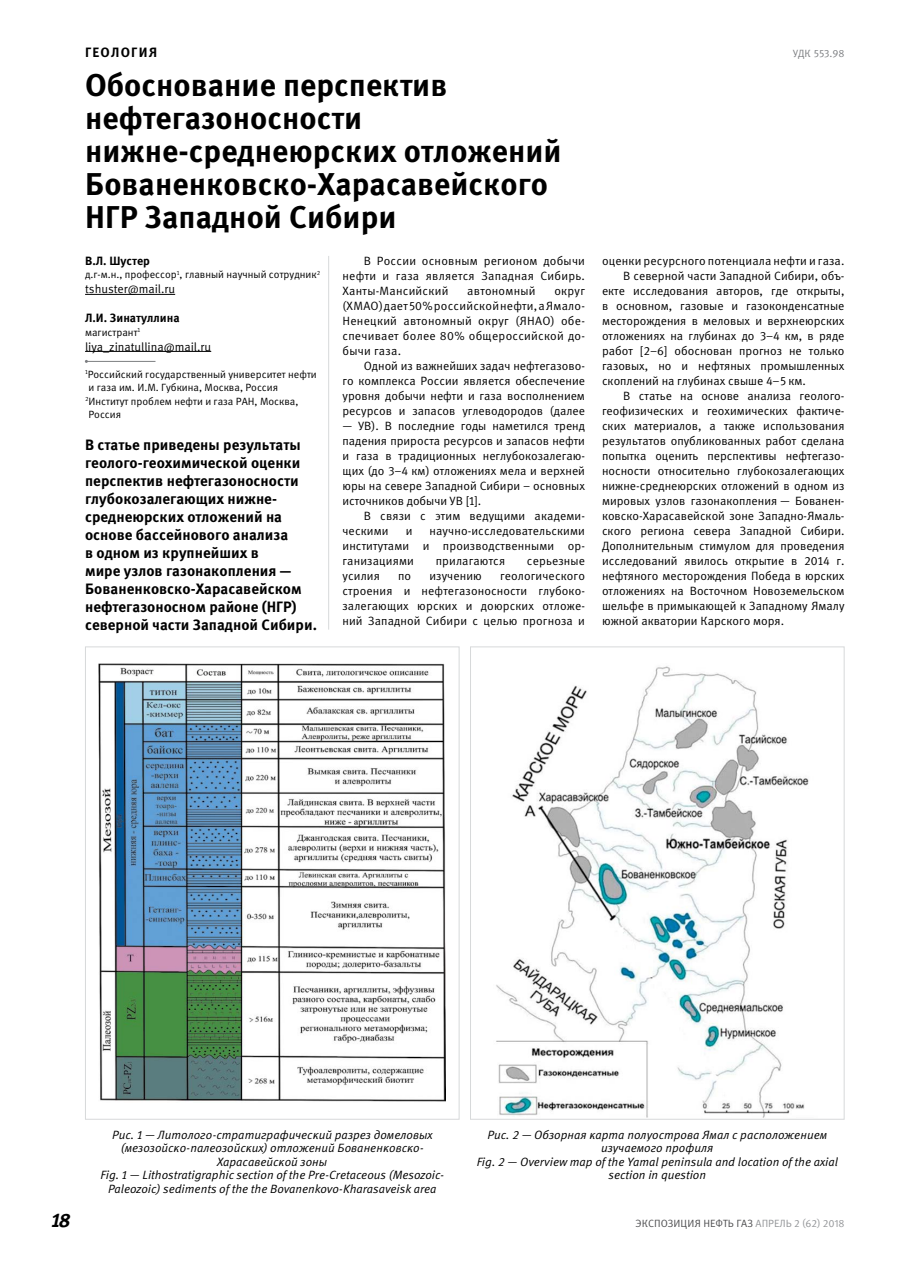
<style>
.page{position:relative;width:919px;height:1272px;background:#fff}
.page>*{position:absolute;margin:0;border:0;box-sizing:border-box;transform-origin:0 0}
.t1{font:700 31.5px/33px "Meta Pro";color:#000}
.t2{font:italic 700 19.5px "Meta Pro";color:#000}
.t3{font:700 15px/18px "Meta Pro";color:#000}
.t4{font:700 13.5px "Meta Pro";color:#000}
.t5{font:12px/15px "Meta Pro";color:#000;text-align:justify}
.t6{font:italic 12px/13.5px "Meta Pro";color:#000;text-align:center}
.t7{font:700 12px "Meta Pro";color:#000}
.t8{font:12px "Meta Pro";letter-spacing:.02em;color:#000}
.t9{font:10.5px "Meta Pro";color:#000}
.t10{font:10.5px "Meta Pro";color:#4d4d4f}
.t11{font:10.5px "Meta Pro";color:#7c7e81}
.s1{color:#939598}
</style>
<div class="page">
<hr style="left:85px;top:294px;width:90px;height:1px;background:#000">
<hr style="left:85px;top:351px;width:126px;height:1px;background:#000">
<img style="left:99px;top:663px;width:347px;height:439px">
<img style="left:496px;top:666px;width:313px;height:451px">
<hr style="left:86px;top:361px;width:69px;height:1px;background:#7c7e81">
<hr style="left:328px;top:256px;width:1px;height:373px;background:#d7d9da">
<p class="t4" style="left:85px;top:44px;width:18px">Геология</p>
<p class="t11" style="left:793px;top:47px;width:53px">УДК 553.98</p>
<h1 class="t1" style="left:85px;top:70px;width:478px">Обоснование перспектив нефтегазоносности нижне-среднеюрских отложений<br>Бованенковско-Харасавейского<br>НГР Западной Сибири</h1>
<p class="t7" style="left:85px;top:253px;width:66px">В.Л. Шустер</p>
<p class="t9" style="left:85px;top:268px;width:236px">д.г-м.н., профессор<sup>1</sup>, главный научный сотрудник<sup>2</sup></p>
<p class="t5" style="left:85px;top:282px;width:92px">tshuster@mail.ru</p>
<p class="t7" style="left:85px;top:310px;width:96px">Л.И. Зинатуллина</p>
<p class="t9" style="left:85px;top:325px;width:57px">магистрант<sup>1</sup></p>
<p class="t5" style="left:85px;top:339px;width:128px">liya_zinatullina@mail.ru</p>
<p class="t9" style="left:85px;top:367px;width:233px"><sup>1</sup>Российский государственный университет нефти</p>
<p class="t9" style="left:88px;top:381px;width:191px">и газа им. И.М. Губкина, Москва, Россия</p>
<p class="t9" style="left:85px;top:394px;width:215px"><sup>2</sup>Институт проблем нефти и газа РАН, Москва,</p>
<p class="t9" style="left:88px;top:408px;width:34px">Россия</p>
<p class="t3" style="left:85px;top:436px;width:233px">В статье приведены результаты геолого-геохимической оценки перспектив нефтегазоносности глубокозалегающих нижне&shy;среднеюрских отложений на основе бассейнового анализа<br>в одном из крупнейших в<br>мире узлов газонакопления —<br>Бованенковско-Харасавейском нефтегазоносном районе (НГР) северной части Западной Сибири.</p>
<p class="t5" style="left:342px;top:254px;width:244px;text-indent:21px">В России основным регионом добычи нефти и газа является Западная Сибирь.<br>Ханты-Мансийский</p>
<p class="t5" style="left:602px;top:254px;width:244px">оценки ресурсного потенциала нефти и газа.</p>
<p class="t5" style="left:623px;top:269px;width:223px">В северной части Западной Сибири, объ-</p>
<p class="t5" style="left:602px;top:284px;width:244px">екте исследования авторов, где открыты,</p>
<p class="t5" style="left:602px;top:299px;width:244px">в основном, газовые и газоконденсатные</p>
<p class="t5" style="left:602px;top:314px;width:244px">месторождения в меловых и верхнеюрских</p>
<p class="t5" style="left:602px;top:329px;width:244px">отложениях на глубинах до 3–4 км, в ряде</p>
<p class="t5" style="left:602px;top:344px;width:244px">работ [2–6] обоснован прогноз не только</p>
<p class="t5" style="left:602px;top:359px;width:244px">газовых, но и нефтяных промышленных</p>
<p class="t5" style="left:602px;top:374px;width:205px">скоплений на глубинах свыше 4–5 км.</p>
<p class="t5" style="left:623px;top:389px;width:223px">В статье на основе анализа геолого-</p>
<p class="t5" style="left:602px;top:404px;width:244px">геофизических и геохимических фактиче-</p>
<p class="t5" style="left:602px;top:419px;width:244px">ских материалов, а также использования</p>
<p class="t5" style="left:602px;top:434px;width:244px">результатов опубликованных работ сделана</p>
<p class="t5" style="left:602px;top:449px;width:244px">попытка оценить перспективы нефтегазо-</p>
<p class="t5" style="left:602px;top:464px;width:244px">носности относительно глубокозалегающих</p>
<p class="t5" style="left:602px;top:479px;width:244px">нижне-среднеюрских отложений в одном из</p>
<p class="t5" style="left:602px;top:494px;width:244px">мировых узлов газонакопления — Бованен-</p>
<p class="t5" style="left:602px;top:509px;width:244px">ковско-Харасавейской зоне Западно-Ямаль-</p>
<p class="t5" style="left:602px;top:524px;width:244px">ского региона севера Западной Сибири.</p>
<p class="t5" style="left:602px;top:539px;width:244px">Дополнительным стимулом для проведения</p>
<p class="t5" style="left:602px;top:554px;width:244px">исследований явилось открытие в 2014 г.</p>
<p class="t5" style="left:602px;top:569px;width:244px">нефтяного месторождения Победа в юрских</p>
<p class="t5" style="left:602px;top:584px;width:244px">отложениях на Восточном Новоземельском</p>
<p class="t5" style="left:602px;top:599px;width:244px">шельфе в примыкающей к Западному Ямалу</p>
<p class="t5" style="left:602px;top:614px;width:184px">южной акватории Карского моря.</p>
<p class="t8" style="left:467px;top:283px;width:70px">автономный</p>
<p class="t5" style="left:342px;top:284px;width:244px;text-indent:212px">округ (ХМАО) дает 50% российской нефти, а Ямало-Ненецкий автономный округ (ЯНАО) обе&shy;спечивает более 80% общероссийской до&shy;бычи газа.</p>
<p class="t5" style="left:342px;top:359px;width:244px;text-indent:21px">Одной из важнейших задач нефтегазово&shy;го комплекса России является обеспечение уровня добычи нефти и газа восполнением ресурсов и запасов углеводородов (далее</p>
<p class="t5" style="left:342px;top:419px;width:244px">— УВ). В последние годы наметился тренд падения прироста ресурсов и запасов нефти и газа в традиционных неглубокозалегаю&shy;щих (до 3–4 км) отложениях мела и верхней юры на севере Западной Сибири – основных источников добычи УВ [1].</p>
<p class="t5" style="left:342px;top:509px;width:244px;text-indent:21px">В связи с этим ведущими академи&shy;ческими</p>
<p class="t5" style="left:342px;top:524px;width:244px;text-indent:87px">научно-исследовательскими институтами и производственными ор&shy;ганизациями</p>
<p class="t5" style="left:405px;top:524px;width:8px">и</p>
<p class="t5" style="left:435px;top:554px;width:71px">прилагаются</p>
<p class="t5" style="left:527px;top:554px;width:59px">серьезные</p>
<p class="t5" style="left:342px;top:569px;width:39px">усилия</p>
<p class="t5" style="left:398px;top:569px;width:15px">по</p>
<p class="t5" style="left:429px;top:569px;width:54px">изучению</p>
<p class="t5" style="left:342px;top:569px;width:244px;text-indent:158px">геологического строения и нефтегазоносности глубоко&shy;залегающих юрских и доюрских отложе&shy;ний Западной Сибири с целью прогноза и</p>
<p class="t6" style="left:100px;top:1127px;width:345px">Рис. 1 — Литолого-стратиграфический разрез домеловых (мезозойско-палеозойских) отложений Бованенковско-Харасавейской зоны<br>Fig. 1 — Lithostratigraphic section of the Pre-Cretaceous (Mesozoic-Paleozoic) sediments of the the Bovanenkovo-Kharasaveisk area</p>
<p class="t6" style="left:476px;top:1127px;width:363px">Рис. 2 — Обзорная карта полуострова Ямал с расположением изучаемого профиля<br>Fig. 2 — Overview map of the Yamal peninsula and location of the axial section in question</p>
<h2 class="t2" style="left:51px;top:1208px;width:21px">18</h2>
<p class="t10" style="left:635px;top:1216px;width:210px">Экспозиция Нефть Газ <span class="s1">апрель 2 (62) 2018</span></p>
</div>
